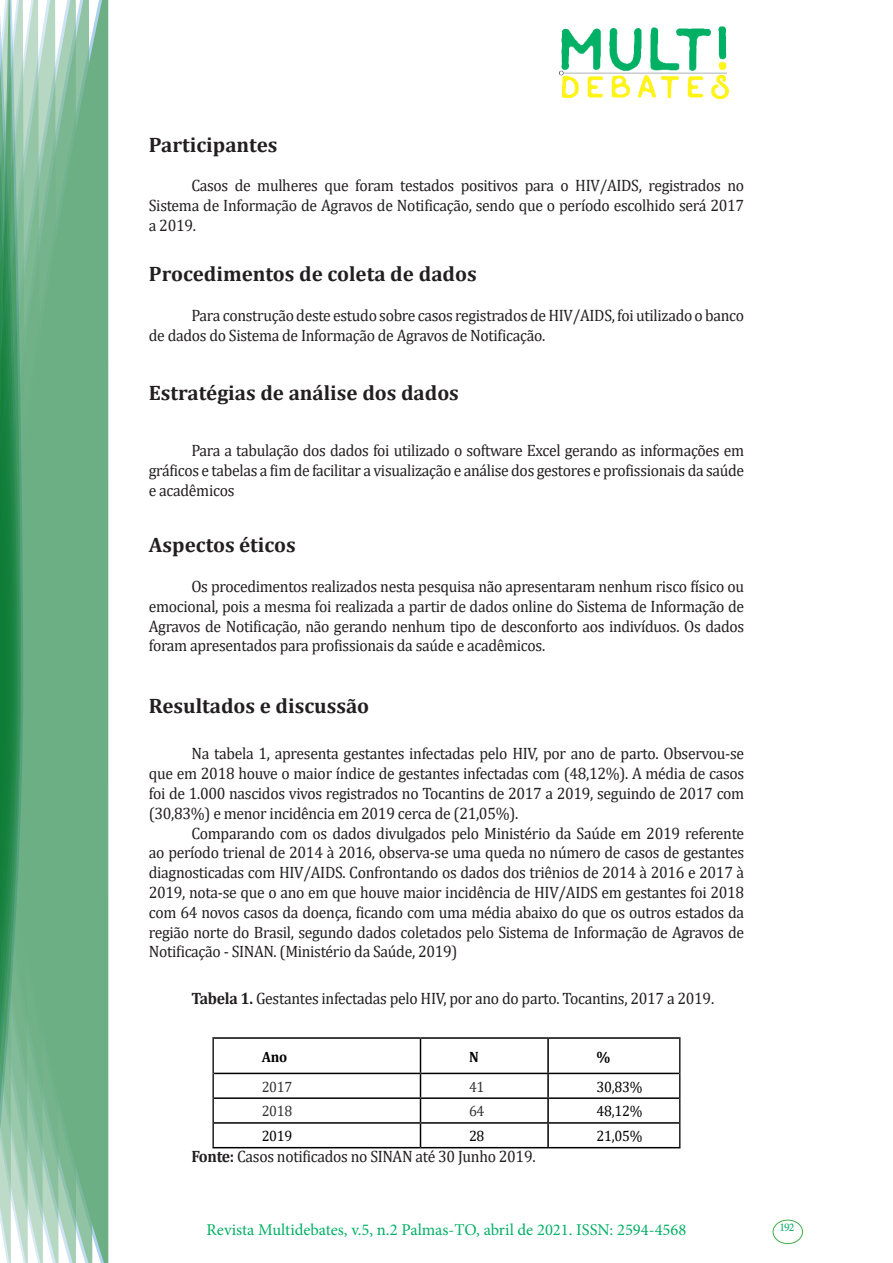
<style>
.page{position:relative;width:893px;height:1263px;background:#fff}
.page>*{position:absolute;margin:0;border:0;box-sizing:border-box;transform-origin:0 0}
.Titulo_2{font:700 21px "Cambria";color:#231f20}
.texto{font:16.5px/19.8px "Cambria";letter-spacing:-.02em;color:#231f20;text-align:justify;scale:.95 1}
.t1{font:16.5px "Minion Pro";color:#00b064}
.texto-2{font:15px "Cambria";letter-spacing:-.02em;color:#000;scale:.95 1}
.texto-3{font:15px "Cambria";letter-spacing:-.02em;color:#333;scale:.95 1}
.texto-4{font:700 15px "Cambria";color:#000;scale:.95 1}
.t2{font:11.7px "Minion Pro";color:#00b064}
.s1{font-weight:700}
</style>
<div class="page">
<img style="left:559px;top:26px;width:169px;height:72px">
<div style="left:95px;top:0;width:14px;height:1263px;background:#6caf84"></div>
<svg style="left:79px;top:0;width:16px;height:1263px;background:#71b289"></svg>
<svg style="left:62px;top:0;width:17px;height:1263px;background:#75b48c"></svg>
<svg style="left:45px;top:0;width:17px;height:1263px;background:#7cb792"></svg>
<svg style="left:30px;top:0;width:15px;height:1263px;background:#80ba96"></svg>
<svg style="left:0;top:0;width:30px;height:1263px;background:#61a97f"></svg>
<div style="left:772px;top:1219px;width:31px;height:25px;border:1px solid #40ae49;border-radius:50%"></div>
<hr style="left:212px;top:1037px;width:208px;height:2px;background:#000">
<hr style="left:420px;top:1037px;width:128px;height:2px;background:#000">
<hr style="left:420px;top:1039px;width:1px;height:34px;background:#000">
<hr style="left:548px;top:1037px;width:132px;height:2px;background:#000">
<hr style="left:547px;top:1039px;width:2px;height:34px;background:#000">
<hr style="left:214px;top:1073px;width:206px;height:1px;background:#000">
<hr style="left:420px;top:1073px;width:128px;height:1px;background:#000">
<hr style="left:548px;top:1073px;width:131px;height:1px;background:#000">
<hr style="left:547px;top:1074px;width:2px;height:23px;background:#000">
<hr style="left:214px;top:1097px;width:206px;height:2px;background:#000">
<hr style="left:420px;top:1097px;width:128px;height:2px;background:#000">
<hr style="left:548px;top:1097px;width:131px;height:2px;background:#000">
<hr style="left:547px;top:1099px;width:2px;height:23px;background:#000">
<hr style="left:214px;top:1122px;width:206px;height:2px;background:#000">
<hr style="left:420px;top:1122px;width:128px;height:2px;background:#000">
<svg style="left:420px;top:1074px;width:1px;height:73px"></svg>
<hr style="left:548px;top:1122px;width:131px;height:2px;background:#000">
<hr style="left:547px;top:1124px;width:2px;height:23px;background:#000">
<hr style="left:212px;top:1147px;width:208px;height:1px;background:#000">
<hr style="left:420px;top:1147px;width:128px;height:1px;background:#000">
<hr style="left:548px;top:1147px;width:132px;height:1px;background:#000">
<hr style="left:212px;top:1039px;width:2px;height:34px;background:#231f20">
<hr style="left:679px;top:1039px;width:1px;height:34px;background:#231f20">
<hr style="left:212px;top:1073px;width:2px;height:25px;background:#231f20">
<hr style="left:212px;top:1098px;width:2px;height:25px;background:#231f20">
<hr style="left:212px;top:1123px;width:2px;height:24px;background:#231f20">
<svg style="left:679px;top:1073px;width:1px;height:74px"></svg>
<p class="Titulo_2" style="left:149px;top:130px;width:130px">Participantes</p>
<p class="texto" style="left:149px;top:176px;width:628px;text-indent:43px">Casos de mulheres que foram testados positivos para o HIV/AIDS, registrados no Sistema de Informação de Agravos de Notificação, sendo que o período escolhido será 2017 a 2019.</p>
<p class="Titulo_2" style="left:149px;top:259px;width:329px">Procedimentos de coleta de dados</p>
<p class="texto" style="left:149px;top:305px;width:628px;text-indent:43px">Para construção deste estudo sobre casos registrados de HIV/AIDS, foi utilizado o banco de dados do Sistema de Informação de Agravos de Notificação.</p>
<p class="Titulo_2" style="left:149px;top:378px;width:312px">Estratégias de análise dos dados</p>
<p class="texto" style="left:149px;top:440px;width:628px;text-indent:43px">Para a tabulação dos dados foi utilizado o software Excel gerando as informações em gráficos e tabelas a fim de facilitar a visualização e análise dos gestores e profissionais da saúde e acadêmicos</p>
<p class="Titulo_2" style="left:149px;top:530px;width:149px">Aspectos éticos</p>
<p class="texto" style="left:149px;top:576px;width:628px;text-indent:43px">Os procedimentos realizados nesta pesquisa não apresentaram nenhum risco físico ou emocional, pois a mesma foi realizada a partir de dados online do Sistema de Informação de Agravos de Notificação, não gerando nenhum tipo de desconforto aos indivíduos. Os dados foram apresentados para profissionais da saúde e acadêmicos.</p>
<p class="Titulo_2" style="left:149px;top:691px;width:222px">Resultados e discussão</p>
<p class="texto" style="left:149px;top:744px;width:628px;text-indent:43px">Na tabela 1, apresenta gestantes infectadas pelo HIV, por ano de parto. Observou-se que em 2018 houve o maior índice de gestantes infectadas com (48,12%). A média de casos foi de 1.000 nascidos vivos registrados no Tocantins de 2017 a 2019, seguindo de 2017 com (30,83%) e menor incidência em 2019 cerca de (21,05%).</p>
<p class="texto" style="left:149px;top:823px;width:628px;text-indent:43px">Comparando com os dados divulgados pelo Ministério da Saúde em 2019 referente ao período trienal de 2014 à 2016, observa-se uma queda no número de casos de gestantes diagnosticadas com HIV/AIDS. Confrontando os dados dos triênios de 2014 à 2016 e 2017 à 2019, nota-se que o ano em que houve maior incidência de HIV/AIDS em gestantes foi 2018 com 64 novos casos da doença, ficando com uma média abaixo do que os outros estados da região norte do Brasil, segundo dados coletados pelo Sistema de Informação de Agravos de Notificação - SINAN. (Ministério da Saúde, 2019)</p>
<p class="texto" style="left:191px;top:989px;width:552px"><span class="s1">Tabela 1.</span> Gestantes infectadas pelo HIV, por ano do parto. Tocantins, 2017 a 2019.</p>
<p class="texto-4" style="left:262px;top:1046px;width:28px">Ano</p>
<p class="texto-4" style="left:469px;top:1046px;width:12px">N</p>
<p class="texto-4" style="left:597px;top:1046px;width:16px">%</p>
<p class="texto-3" style="left:262px;top:1078px;width:34px">2017</p>
<p class="texto-3" style="left:469px;top:1078px;width:18px">41</p>
<p class="texto-2" style="left:597px;top:1078px;width:50px">30,83%</p>
<p class="texto-3" style="left:262px;top:1102px;width:34px">2018</p>
<p class="texto-3" style="left:469px;top:1102px;width:18px">64</p>
<p class="texto-2" style="left:597px;top:1102px;width:50px">48,12%</p>
<p class="texto-2" style="left:262px;top:1127px;width:34px">2019</p>
<p class="texto-2" style="left:469px;top:1127px;width:18px">28</p>
<p class="texto-2" style="left:597px;top:1127px;width:50px">21,05%</p>
<p class="texto" style="left:191px;top:1146px;width:364px"><span class="s1">Fonte:</span> Casos notificados no SINAN até 30 Junho 2019.</p>
<p class="t1" style="left:207px;top:1218px;width:481px">Revista Multidebates, v.5, n.2 Palmas-TO, abril de 2021. ISSN: 2594-4568</p>
<p class="t2" style="left:779px;top:1219px;width:16px">192</p>
</div>
